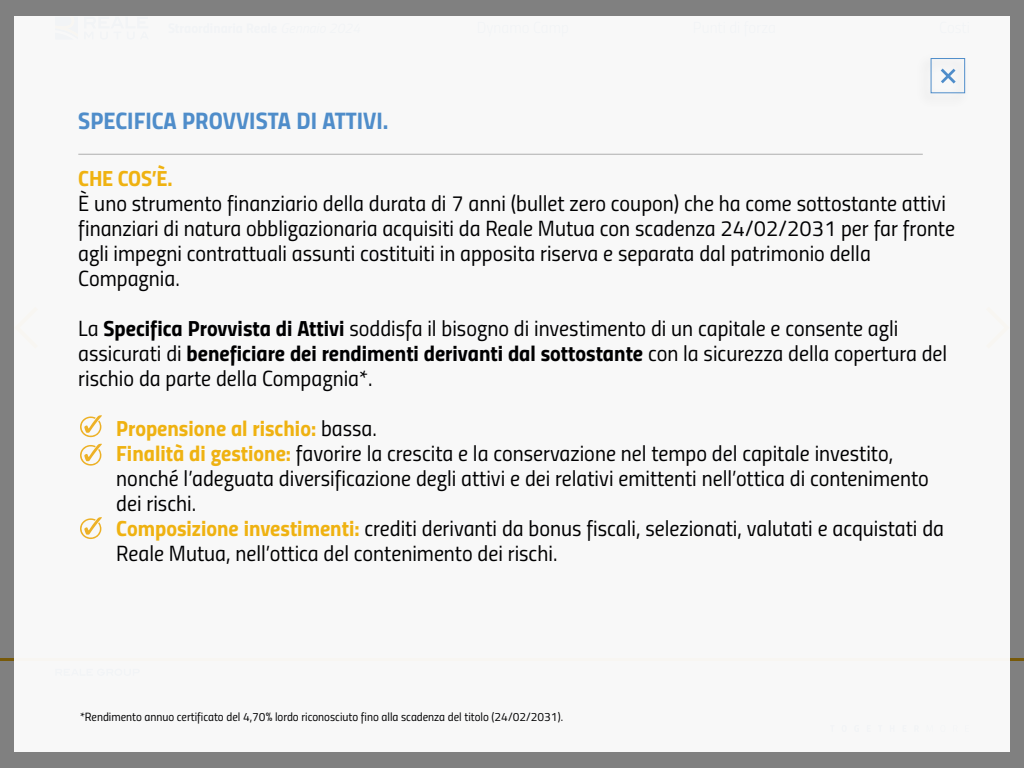
<style>
.page{position:relative;width:1024px;height:768px;background:#808080}
.page>*{position:absolute;margin:0;border:0;box-sizing:border-box;transform-origin:0 0}
.t1{font:24px "Titillium Bold Upright";color:#4f8dca}
.t2{font:22px/25px "Titillium Regular Upright";color:#000001}
.t3{font:22px "Titillium Bold Upright";color:#000001}
.t4{font:22px "Titillium Bold Upright";color:#efb211}
.t5{font:12px "Titillium Regular Upright";color:#000001}
.s1{font-family:"Titillium Bold Upright"}
.s2{font-family:"Titillium Regular Upright"}
.s3{font-family:"Titillium Regular Upright";color:#000001}
.s4{font-family:"Titillium Bold Upright";color:#efb211}
</style>
<div class="page">
<div style="left:14px;top:17px;width:996px;height:735px;background:#f8f8f8"></div>
<div style="left:931px;top:58px;width:34px;height:35px;border:1px solid #4f8dca"></div>
<hr style="left:78px;top:154px;width:845px;height:1px;background:#000001">
<svg style="left:80px;top:415px;width:22px;height:22px"></svg>
<svg style="left:80px;top:444px;width:22px;height:22px"></svg>
<svg style="left:80px;top:517px;width:22px;height:22px"></svg>
<p class="t1" style="left:78px;top:102px;width:312px">SPECIFICA PROVVISTA DI ATTIVI.</p>
<p class="t4" style="left:78px;top:161px;width:96px">CHE COS’È.</p>
<p class="t2" style="left:78px;top:189px;width:878px">È uno strumento finanziario della durata di 7 anni (bullet zero coupon) che ha come sottostante attivi finanziari di natura obbligazionaria acquisiti da Reale Mutua con scadenza 24/02/2031 per far fronte agli impegni contrattuali assunti costituiti in apposita riserva e separata dal patrimonio della Compagnia.</p>
<p class="t2" style="left:78px;top:314px;width:822px">La <span class="s1">Specifica Provvista di Attivi</span> soddisfa il bisogno di investimento di un capitale e consente agli</p>
<p class="t3" style="left:78px;top:336px;width:870px"><span class="s2">assicurati di</span> beneficiare dei rendimenti derivanti dal sottostante <span class="s2">con la sicurezza della copertura del</span></p>
<p class="t2" style="left:78px;top:364px;width:296px">rischio da parte della Compagnia*.</p>
<p class="t4" style="left:116px;top:411px;width:262px">Propensione al rischio: <span class="s3">bassa.</span></p>
<p class="t2" style="left:116px;top:439px;width:829px"><span class="s4">Finalità di gestione:</span> favorire la crescita e la conservazione nel tempo del capitale investito, nonché l’adeguata diversificazione degli attivi e dei relativi emittenti nell’ottica di contenimento dei rischi.<br><span class="s4">Composizione investimenti:</span> crediti derivanti da bonus fiscali, selezionati, valutati e acquistati da Reale Mutua, nell’ottica del contenimento dei rischi.</p>
<p class="t5" style="left:80px;top:708px;width:485px">*Rendimento annuo certificato del 4,70% lordo riconosciuto fino alla scadenza del titolo (24/02/2031).</p>
</div>
